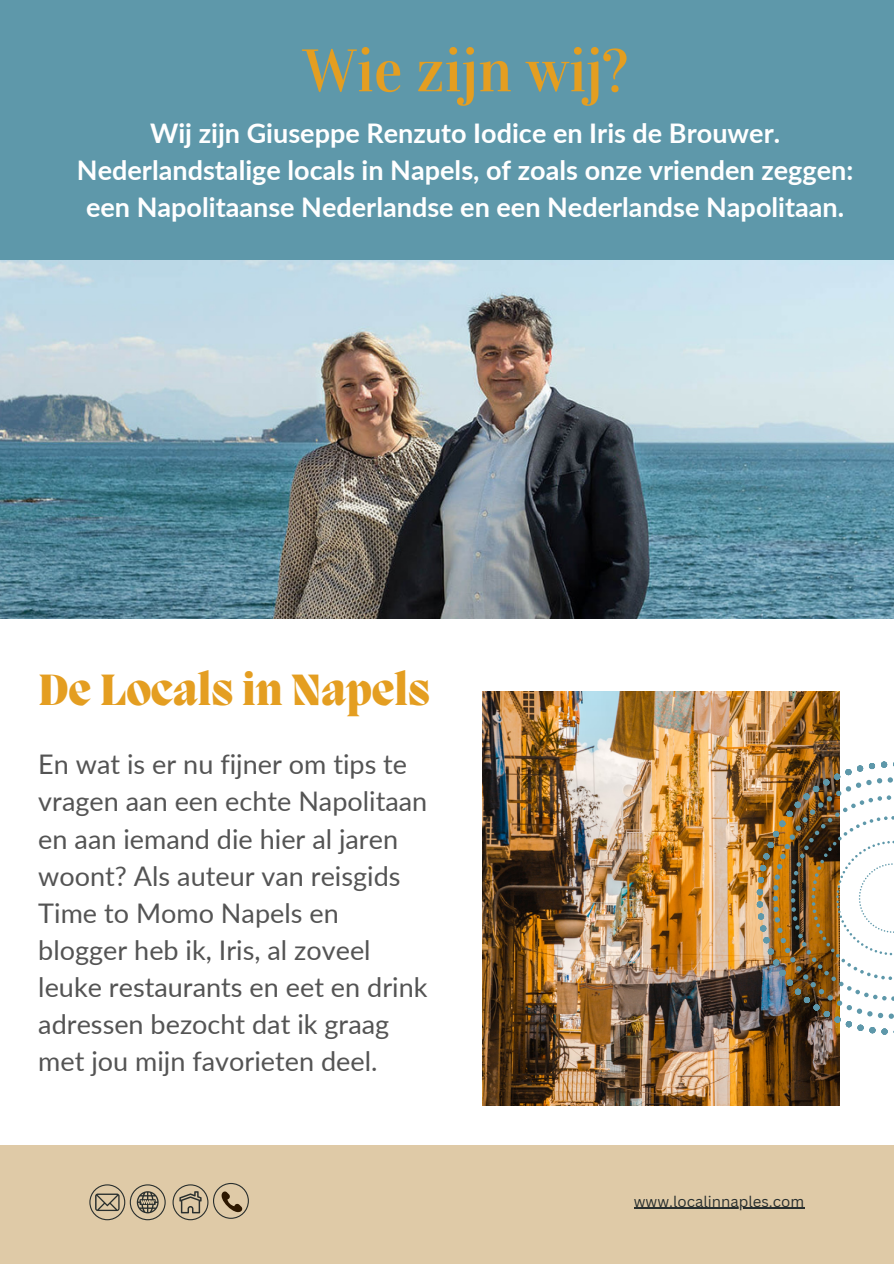
<style>
.page{position:relative;width:894px;height:1264px;background:#fff}
.page>*{position:absolute;margin:0;border:0;box-sizing:border-box;transform-origin:0 0}
.t1{font:60px "Vidaloka";color:#e49e21}
.t2{font:800 45px "Migra";color:#e49e21}
.t3{font:27px/37.2px "Lato";color:#545454}
.t4{font:700 27px/37.2px "Lato";color:#fff;text-align:center}
.t5{font:15px "Canva Sans";color:#292f2e}
</style>
<div class="page">
<div style="left:0;top:0;width:893px;height:260px;background:#5e98aa"></div>
<div style="left:0;top:1145px;width:893px;height:118px;background:#dfcaa7"></div>
<img style="left:0;top:260px;width:893px;height:358px">
<img style="left:482px;top:691px;width:356px;height:414px">
<img style="left:756px;top:761px;width:137px;height:273px">
<svg style="left:89px;top:1184px;width:77px;height:36px"></svg>
<svg style="left:172px;top:1183px;width:77px;height:37px"></svg>
<hr style="left:633px;top:1207px;width:171px;height:1px;background:#292f2e">
<h1 class="t1" style="left:302px;top:35px;width:326px">Wie zijn wij?</h1>
<p class="t4" style="left:77px;top:114px;width:777px">Wij zijn Giuseppe Renzuto Iodice en Iris de Brouwer.<br>Nederlandstalige locals in Napels, of zoals onze vrienden zeggen: een Napolitaanse Nederlandse en een Nederlandse Napolitaan.</p>
<h2 class="t2" style="left:38px;top:668px;width:393px">De Locals in Napels</h2>
<p class="t3" style="left:38px;top:745px;width:390px">En wat is er nu fijner om tips te vragen aan een echte Napolitaan en aan iemand die hier al jaren woont? Als auteur van reisgids<br>Time to Momo Napels en blogger heb ik, Iris, al zoveel leuke restaurants en eet en drink adressen bezocht dat ik graag met jou mijn favorieten deel.</p>
<p class="t5" style="left:633px;top:1190px;width:172px">www.localinnaples.com</p>
</div>
